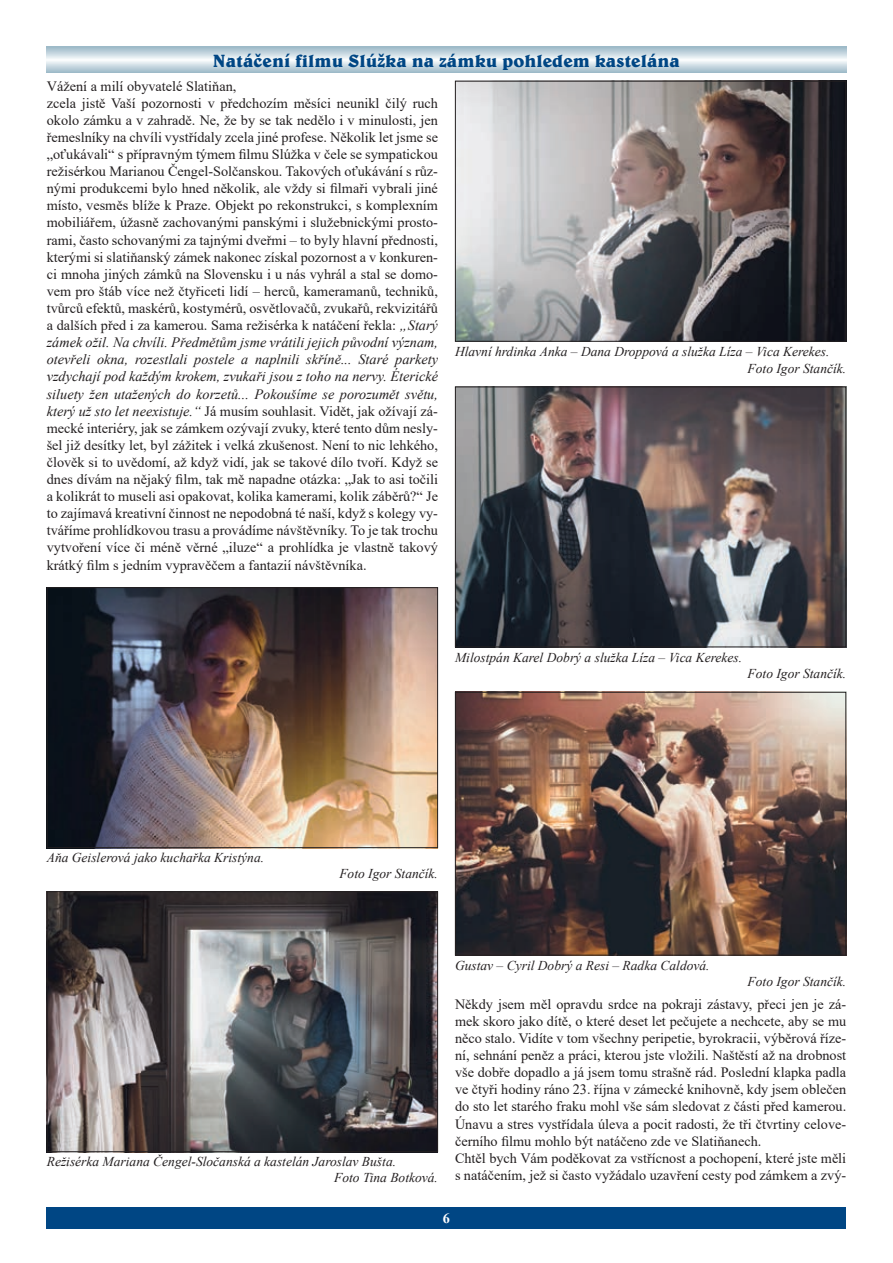
<style>
.page{position:relative;width:893px;height:1263px;background:#fff}
.page>*{position:absolute;margin:0;border:0;box-sizing:border-box;transform-origin:0 0}
.t1{font:700 18px "Belwe AT";color:#004684}
.t2{font:14.25px/17.1px "Times New Roman";color:#231f20}
.t3{font:700 14.25px "Times New Roman";color:#fff}
.t4{font:italic 13.5px/16.2px "Times New Roman";color:#231f20}
.s1{font-style:italic}
</style>
<div class="page">
<div style="left:47px;top:1208px;width:799px;height:21px;background:#004684"></div>
<svg style="left:47px;top:47px;width:799px;height:25px"></svg>
<img style="left:49px;top:589px;width:387px;height:257px">
<div style="left:47px;top:587px;width:391px;height:261px;border:1px solid #231f20"></div>
<img style="left:49px;top:893px;width:387px;height:257px">
<div style="left:47px;top:891px;width:391px;height:261px;border:1px solid #231f20"></div>
<img style="left:457px;top:83px;width:387px;height:257px">
<div style="left:455px;top:81px;width:391px;height:261px;border:1px solid #231f20"></div>
<img style="left:457px;top:389px;width:387px;height:256px">
<div style="left:455px;top:387px;width:391px;height:260px;border:1px solid #231f20"></div>
<img style="left:457px;top:694px;width:387px;height:259px">
<div style="left:455px;top:692px;width:391px;height:263px;border:1px solid #231f20"></div>
<p class="t1" style="left:213px;top:49px;width:469px">Natáčení filmu Slúžka na zámku pohledem kastelána</p>
<p class="t2" style="left:47px;top:77px;width:393px">Vážení a milí obyvatelé Slatiňan,<br>zcela jistě Vaší pozornosti v předchozím měsíci neunikl čilý ruch okolo zámku a v zahradě. Ne, že by se tak nedělo i v minulosti, jen řemeslníky na chvíli vystřídaly zcela jiné profese. Několik let jsme se „oťukávali“ s přípravným týmem filmu Slúžka v čele se sympatickou režisérkou Marianou Čengel-Solčanskou. Takových oťukávání s růz&shy;nými produkcemi bylo hned několik, ale vždy si filmaři vybrali jiné místo, vesměs blíže k Praze. Objekt po rekonstrukci, s komplexním mobiliářem, úžasně zachovanými panskými i služebnickými prosto&shy;rami, často schovanými za tajnými dveřmi – to byly hlavní přednosti, kterými si slatiňanský zámek nakonec získal pozornost a v konkuren&shy;ci mnoha jiných zámků na Slovensku i u nás vyhrál a stal se domo&shy;vem pro štáb více než čtyřiceti lidí – herců, kameramanů, techniků, tvůrců efektů, maskérů, kostymérů, osvětlovačů, zvukařů, rekvizitářů a dalších před i za kamerou. Sama režisérka k natáčení řekla: <span class="s1">„Starý zámek ožil. Na chvíli. Předmětům jsme vrátili jejich původní význam, otevřeli okna, rozestlali postele a naplnili skříně... Staré parkety vzdychají pod každým krokem, zvukaři jsou z toho na nervy. Éterické siluety žen utažených do korzetů... Pokoušíme se porozumět světu, který už sto let neexistuje.“</span> Já musím souhlasit. Vidět, jak ožívají zá&shy;mecké interiéry, jak se zámkem ozývají zvuky, které tento dům nesly&shy;šel již desítky let, byl zážitek i velká zkušenost. Není to nic lehkého, člověk si to uvědomí, až když vidí, jak se takové dílo tvoří. Když se dnes dívám na nějaký film, tak mě napadne otázka: „Jak to asi točili a kolikrát to museli asi opakovat, kolika kamerami, kolik záběrů?“ Je to zajímavá kreativní činnost ne nepodobná té naší, když s kolegy vy&shy;tváříme prohlídkovou trasu a provádíme návštěvníky. To je tak trochu vytvoření více či méně věrné „iluze“ a prohlídka je vlastně takový krátký film s jedním vypravěčem a fantazií návštěvníka.</p>
<p class="t4" style="left:748px;top:343px;width:100px;text-indent:-293px">Hlavní hrdinka Anka – Dana Droppová a služka Líza – Vica Kerekes.<br>Foto Igor Stančík.</p>
<p class="t4" style="left:455px;top:649px;width:289px">Milostpán Karel Dobrý a služka Líza – Vica Kerekes.</p>
<p class="t4" style="left:748px;top:665px;width:100px">Foto Igor Stančík.</p>
<p class="t4" style="left:47px;top:849px;width:219px">Aňa Geislerová jako kuchařka Kristýna.</p>
<p class="t4" style="left:339px;top:865px;width:100px">Foto Igor Stančík.</p>
<p class="t4" style="left:334px;top:1153px;width:105px;text-indent:-287px">Režisérka Mariana Čengel-Sločanská a kastelán Jaroslav Bušta.<br>Foto Tina Botková.</p>
<p class="t4" style="left:455px;top:957px;width:256px">Gustav – Cyril Dobrý a Resi – Radka Caldová.</p>
<p class="t4" style="left:748px;top:973px;width:100px">Foto Igor Stančík.</p>
<p class="t2" style="left:455px;top:995px;width:393px">Někdy jsem měl opravdu srdce na pokraji zástavy, přeci jen je zá&shy;mek skoro jako dítě, o které deset let pečujete a nechcete, aby se mu něco stalo. Vidíte v tom všechny peripetie, byrokracii, výběrová říze&shy;ní, sehnání peněz a práci, kterou jste vložili. Naštěstí až na drobnost vše dobře dopadlo a já jsem tomu strašně rád. Poslední klapka padla ve čtyři hodiny ráno 23. října v zámecké knihovně, kdy jsem oblečen do sto let starého fraku mohl vše sám sledovat z části před kamerou.<br>Únavu a stres vystřídala úleva a pocit radosti, že tři čtvrtiny celove&shy;černího filmu mohlo být natáčeno zde ve Slatiňanech.<br>Chtěl bych Vám poděkovat za vstřícnost a pochopení, které jste měli s natáčením, jež si často vyžádalo uzavření cesty pod zámkem a zvý-</p>
<p class="t3" style="left:443px;top:1208px;width:9px">6</p>
</div>
